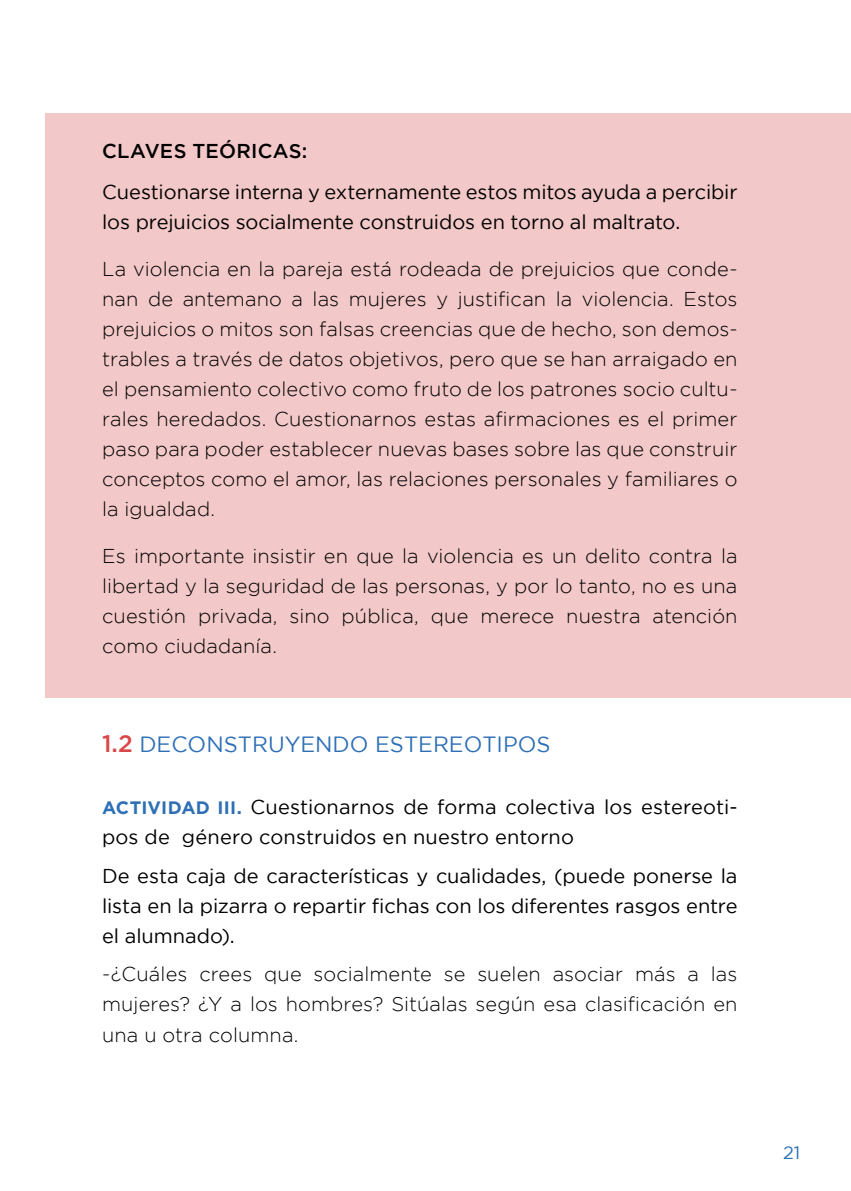
<style>
.page{position:relative;width:851px;height:1191px;background:#fff}
.page>*{position:absolute;margin:0;border:0;box-sizing:border-box;transform-origin:0 0}
.t1{font:22px "Gotham";color:#2e6fb6}
.t2{font:300 20px/30px "Gotham";letter-spacing:.005em;color:#000;text-align:justify}
.t3{font:20px/30px "Gotham";color:#000}
.t4{font:500 20px "Gotham";letter-spacing:.015em;color:#000}
.t5{font:18px "Gotham";color:#2e6fb6}
.s1{font-weight:500;font-size:24px;color:#da4749}
.s2{font-weight:700;font-size:18px;color:#2e6fb6}
</style>
<div class="page">
<div style="left:45px;top:113px;width:805px;height:584px;background:#f3c8c8"></div>
<p class="t4" style="left:102px;top:138px;width:207px">CLAVES TEÓRICAS:</p>
<p class="t3" style="left:102px;top:177px;width:637px">Cuestionarse interna y externamente estos mitos ayuda a percibir los prejuicios socialmente construidos en torno al maltrato.</p>
<p class="t2" style="left:102px;top:253px;width:636px">La violencia en la pareja está rodeada de prejuicios que conde&shy;nan de antemano a las mujeres y justifican la violencia. Estos prejuicios o mitos son falsas creencias que de hecho, son demos&shy;trables a través de datos objetivos, pero que se han arraigado en el pensamiento colectivo como fruto de los patrones socio cultu&shy;rales heredados. Cuestionarnos estas afirmaciones es el primer paso para poder establecer nuevas bases sobre las que construir conceptos como el amor, las relaciones personales y familiares o la igualdad.</p>
<p class="t2" style="left:102px;top:540px;width:637px">Es importante insistir en que la violencia es un delito contra la libertad y la seguridad de las personas, y por lo tanto, no es una cuestión privada, sino pública, que merece nuestra atención como ciudadanía.</p>
<p class="t1" style="left:102px;top:730px;width:72px"><span class="s1">1.2</span> Deconstruyendo</p>
<p class="t1" style="left:375px;top:730px;width:16px">estereotipos</p>
<p class="t3" style="left:102px;top:792px;width:636px"><span class="s2">ACTIVIDAD III.</span> Cuestionarnos de forma colectiva los estereoti&shy;pos de género construidos en nuestro entorno</p>
<p class="t3" style="left:102px;top:860px;width:636px;text-align:justify">De esta caja de características y cualidades, (puede ponerse la lista en la pizarra o repartir fichas con los diferentes rasgos entre el alumnado).</p>
<p class="t2" style="left:102px;top:959px;width:636px">-¿Cuáles crees que socialmente se suelen asociar más a las mujeres? ¿Y a los hombres? Sitúalas según esa clasificación en una u otra columna.</p>
<p class="t5" style="left:783px;top:1140px;width:19px">21</p>
</div>
